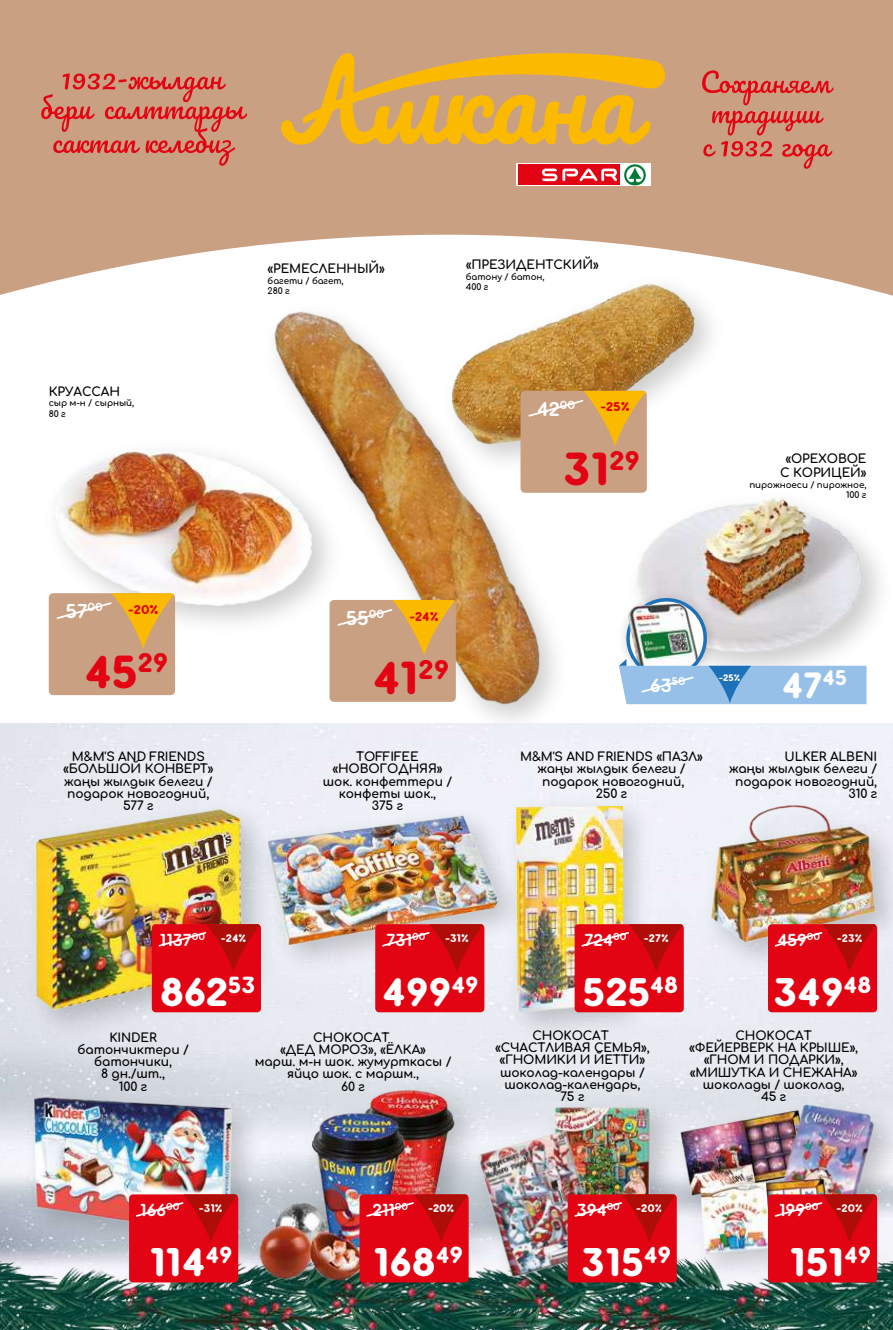
<style>
.page{position:relative;width:893px;height:1330px;background:#fff}
.page>*{position:absolute;margin:0;border:0;box-sizing:border-box;transform-origin:0 0}
.t1{font:800 46.2px "Visby Round CF";color:#e30413}
.t2{font:800 39.9px "Visby Round CF";color:#fff}
.t3{font:800 36.4px "Visby Round CF";color:#fff}
.t4{font:800 21.18px "Visby Round CF";color:#fff}
.t5{font:700 20.12px "Visby Round CF";color:#fff}
.t6{font:700 19.07px "Visby Round CF";color:#fff}
.t7{font:700 17.32px "Visby Round CF";color:#fff}
.t8{font:800 12.78px "Visby Round CF";color:#e30413}
.t9{font:700 12.25px/12.2px "Comfortaa";letter-spacing:-.01em;color:#000;text-align:center}
.t10{font:800 11.03px "Visby Round CF";color:#fff}
.t11{font:800 9.45px "Visby Round CF";color:#fff}
.t12{font:700 8.75px/10.5px "Comfortaa";letter-spacing:-.01em;color:#000}
</style>
<div class="page">
<svg style="left:0;top:0;width:893px;height:296px;background:#d1ac92"></svg>
<svg style="left:281px;top:45px;width:385px;height:100px;background:#dfab49"></svg>
<svg style="left:517px;top:163px;width:134px;height:23px"></svg>
<svg style="left:624px;top:164px;width:22px;height:22px"></svg>
<div style="left:518px;top:165px;width:101px;height:20px;background:#e30413"></div>
<svg style="left:542px;top:169px;width:75px;height:12px"></svg>
<svg style="left:702px;top:70px;width:132px;height:35px;background:#ce816c"></svg>
<svg style="left:712px;top:111px;width:111px;height:24px;background:#d16e5e"></svg>
<svg style="left:703px;top:144px;width:12px;height:12px"></svg>
<svg style="left:721px;top:141px;width:51px;height:16px"></svg>
<svg style="left:782px;top:144px;width:50px;height:25px"></svg>
<svg style="left:41px;top:73px;width:206px;height:93px;background:#ce816c"></svg>
<img style="left:156px;top:286px;width:497px;height:435px">
<div style="left:330px;top:600px;width:126px;height:102px;background:#caa082;border-radius:4px"></div>
<svg style="left:352px;top:600px;width:103px;height:55px"></svg>
<img style="left:432px;top:263px;width:302px;height:220px">
<img style="left:449px;top:281px;width:248px;height:165px">
<div style="left:520px;top:391px;width:127px;height:102px;background:#caa082;border-radius:4px"></div>
<svg style="left:528px;top:391px;width:118px;height:55px"></svg>
<img style="left:616px;top:479px;width:265px;height:214px">
<img style="left:635px;top:496px;width:230px;height:157px">
<img style="left:48px;top:430px;width:304px;height:216px">
<img style="left:51px;top:447px;width:262px;height:161px">
<div style="left:49px;top:593px;width:126px;height:102px;background:#caa082;border-radius:4px"></div>
<svg style="left:55px;top:593px;width:119px;height:56px"></svg>
<img style="left:611px;top:583px;width:111px;height:111px">
<img style="left:628px;top:600px;width:77px;height:59px">
<div style="left:626px;top:598px;width:81px;height:80px;border:4px solid #1d71b8;border-radius:50%"></div>
<img style="left:626px;top:601px;width:76px;height:56px">
<svg style="left:619px;top:659px;width:247px;height:45px;background:#9cc2e6"></svg>
<img style="left:0;top:723px;width:893px;height:508px">
<img style="left:0;top:1231px;width:893px;height:98px">
<img style="left:495px;top:785px;width:168px;height:266px">
<img style="left:516px;top:806px;width:106px;height:205px">
<div style="left:575px;top:924px;width:109px;height:88px;background:#e30413;border-radius:4px"></div>
<svg style="left:580px;top:924px;width:103px;height:48px"></svg>
<img style="left:18px;top:790px;width:265px;height:260px">
<img style="left:32px;top:802px;width:213px;height:213px">
<div style="left:152px;top:924px;width:109px;height:88px;background:#e30413;border-radius:4px"></div>
<svg style="left:157px;top:924px;width:91px;height:48px"></svg>
<img style="left:239px;top:1069px;width:256px;height:250px">
<img style="left:359px;top:1086px;width:98px;height:108px">
<img style="left:256px;top:1109px;width:152px;height:174px">
<div style="left:359px;top:1194px;width:110px;height:88px;background:#e30413;border-radius:4px"></div>
<svg style="left:365px;top:1194px;width:93px;height:48px"></svg>
<img style="left:691px;top:785px;width:202px;height:197px">
<img style="left:708px;top:803px;width:169px;height:141px">
<div style="left:768px;top:924px;width:109px;height:88px;background:#e30413;border-radius:4px"></div>
<svg style="left:773px;top:924px;width:103px;height:48px"></svg>
<img style="left:248px;top:796px;width:291px;height:187px">
<img style="left:266px;top:813px;width:235px;height:133px">
<div style="left:375px;top:924px;width:109px;height:88px;background:#e30413;border-radius:4px"></div>
<svg style="left:381px;top:924px;width:102px;height:48px"></svg>
<img style="left:16px;top:1077px;width:256px;height:197px">
<img style="left:32px;top:1094px;width:202px;height:143px">
<div style="left:129px;top:1194px;width:109px;height:88px;background:#e30413;border-radius:4px"></div>
<svg style="left:135px;top:1194px;width:102px;height:48px"></svg>
<img style="left:458px;top:1086px;width:232px;height:232px">
<img style="left:552px;top:1105px;width:101px;height:89px">
<img style="left:473px;top:1125px;width:132px;height:157px">
<div style="left:568px;top:1194px;width:109px;height:88px;background:#e30413;border-radius:4px"></div>
<svg style="left:573px;top:1194px;width:88px;height:48px"></svg>
<img style="left:661px;top:1084px;width:232px;height:209px">
<img style="left:680px;top:1108px;width:89px;height:88px">
<img style="left:769px;top:1094px;width:112px;height:149px">
<img style="left:699px;top:1176px;width:132px;height:79px">
<div style="left:768px;top:1194px;width:109px;height:88px;background:#e30413;border-radius:4px"></div>
<svg style="left:773px;top:1194px;width:103px;height:48px"></svg>
<p class="t9" style="left:49px;top:384px;width:73px">КРУАССАН</p>
<p class="t12" style="left:49px;top:397px;width:87px">сыр м-н / сырный,<br>80 г</p>
<h3 class="t5" style="left:66px;top:598px;width:39px">57<sup>00</sup></h3>
<p class="t8" style="left:128px;top:601px;width:32px">-20%</p>
<h1 class="t1" style="left:84px;top:641px;width:85px">45<sup>29</sup></h1>
<p class="t9" style="left:63px;top:749px;width:152px">M&amp;M'S AND FRIENDS «БОЛЬШОЙ КОНВЕРТ» жаңы жылдык белеги / подарок новогодний,<br>577 г</p>
<p class="t9" style="left:268px;top:261px;width:119px">«РЕМЕСЛЕННЫЙ»</p>
<p class="t12" style="left:268px;top:274px;width:78px">багети / багет,<br>280 г</p>
<p class="t9" style="left:466px;top:257px;width:134px">«ПРЕЗИДЕНТСКИЙ»</p>
<p class="t12" style="left:466px;top:270px;width:80px">батону / батон,<br>400 г</p>
<h3 class="t5" style="left:537px;top:396px;width:39px">42<sup>00</sup></h3>
<p class="t8" style="left:600px;top:399px;width:31px">-25%</p>
<h1 class="t1" style="left:563px;top:439px;width:78px">31<sup>29</sup></h1>
<p class="t9" style="left:780px;top:449px;width:88px;line-height:14.7px">«ОРЕХОВОЕ<br>С КОРИЦЕЙ»</p>
<p class="t12" style="left:749px;top:478px;width:119px;text-align:right">пирожноеси / пирожное,<br>100 г</p>
<h3 class="t5" style="left:346px;top:605px;width:39px">55<sup>00</sup></h3>
<p class="t8" style="left:409px;top:608px;width:31px">-24%</p>
<h1 class="t1" style="left:373px;top:648px;width:78px">41<sup>29</sup></h1>
<p class="t9" style="left:323px;top:749px;width:131px">TOFFIFEE «НОВОГОДНЯЯ» шок. конфеттери / конфеты шок.,<br>375 г</p>
<h3 class="t6" style="left:650px;top:673px;width:37px">63<sup>50</sup></h3>
<p class="t11" style="left:719px;top:672px;width:23px">-25%</p>
<h3 class="t4" style="left:823px;top:664px;width:26px">45</h3>
<h3 class="t3" style="left:782px;top:661px;width:42px">47</h3>
<p class="t9" style="left:520px;top:749px;width:184px">M&amp;M'S AND FRIENDS «ПАЗЛ» жаңы жылдык белеги / подарок новогодний,<br>250 г</p>
<p class="t9" style="left:729px;top:749px;width:150px;text-align:right">ULKER ALBENI<br>жаңы жылдык белеги / подарок новогодний,<br>310 г</p>
<h3 class="t7" style="left:160px;top:928px;width:47px">1137<sup>00</sup></h3>
<p class="t10" style="left:221px;top:931px;width:27px">-24%</p>
<h2 class="t2" style="left:160px;top:966px;width:97px">862<sup>53</sup></h2>
<h3 class="t7" style="left:387px;top:928px;width:40px">731<sup>00</sup></h3>
<p class="t10" style="left:445px;top:931px;width:25px">-31%</p>
<h2 class="t2" style="left:382px;top:966px;width:98px">499<sup>49</sup></h2>
<h3 class="t7" style="left:584px;top:928px;width:43px">724<sup>00</sup></h3>
<p class="t10" style="left:644px;top:931px;width:26px">-27%</p>
<h2 class="t2" style="left:583px;top:966px;width:97px">525<sup>48</sup></h2>
<h3 class="t7" style="left:777px;top:928px;width:44px">459<sup>00</sup></h3>
<p class="t10" style="left:837px;top:931px;width:27px">-23%</p>
<h2 class="t2" style="left:774px;top:966px;width:99px">349<sup>48</sup></h2>
<p class="t9" style="left:77px;top:1029px;width:113px">KINDER батончиктери / батончики,<br>8 дн./шт.,<br>100 г</p>
<p class="t9" style="left:255px;top:1029px;width:198px">CHOKOCAT<br>«ДЕД МОРОЗ», «ЁЛКА»<br>марш. м-н шок. жумурткасы / яйцо шок. с маршм.,<br>60 г</p>
<p class="t9" style="left:495px;top:1027px;width:156px">CHOKOCAT «СЧАСТЛИВАЯ СЕМЬЯ», «ГНОМИКИ И ЙЕТТИ» шоколад-календары / шоколад-календарь,<br>75 г</p>
<p class="t9" style="left:689px;top:1027px;width:171px">CHOKOCAT<br>«ФЕЙЕРВЕРК НА КРЫШЕ», «ГНОМ И ПОДАРКИ», «МИШУТКА И СНЕЖАНА» шоколады / шоколад,<br>45 г</p>
<h3 class="t7" style="left:140px;top:1198px;width:41px">166<sup>00</sup></h3>
<p class="t10" style="left:199px;top:1201px;width:25px">-31%</p>
<h2 class="t2" style="left:150px;top:1236px;width:84px">114<sup>49</sup></h2>
<h3 class="t7" style="left:372px;top:1198px;width:37px">211<sup>00</sup></h3>
<p class="t10" style="left:428px;top:1201px;width:28px">-20%</p>
<h2 class="t2" style="left:373px;top:1236px;width:91px">168<sup>49</sup></h2>
<h3 class="t7" style="left:577px;top:1198px;width:45px">394<sup>00</sup></h3>
<p class="t10" style="left:636px;top:1201px;width:28px">-20%</p>
<h2 class="t2" style="left:581px;top:1236px;width:91px">315<sup>49</sup></h2>
<h3 class="t7" style="left:779px;top:1198px;width:41px">199<sup>00</sup></h3>
<p class="t10" style="left:836px;top:1201px;width:28px">-20%</p>
<h2 class="t2" style="left:790px;top:1236px;width:83px">151<sup>49</sup></h2>
</div>
